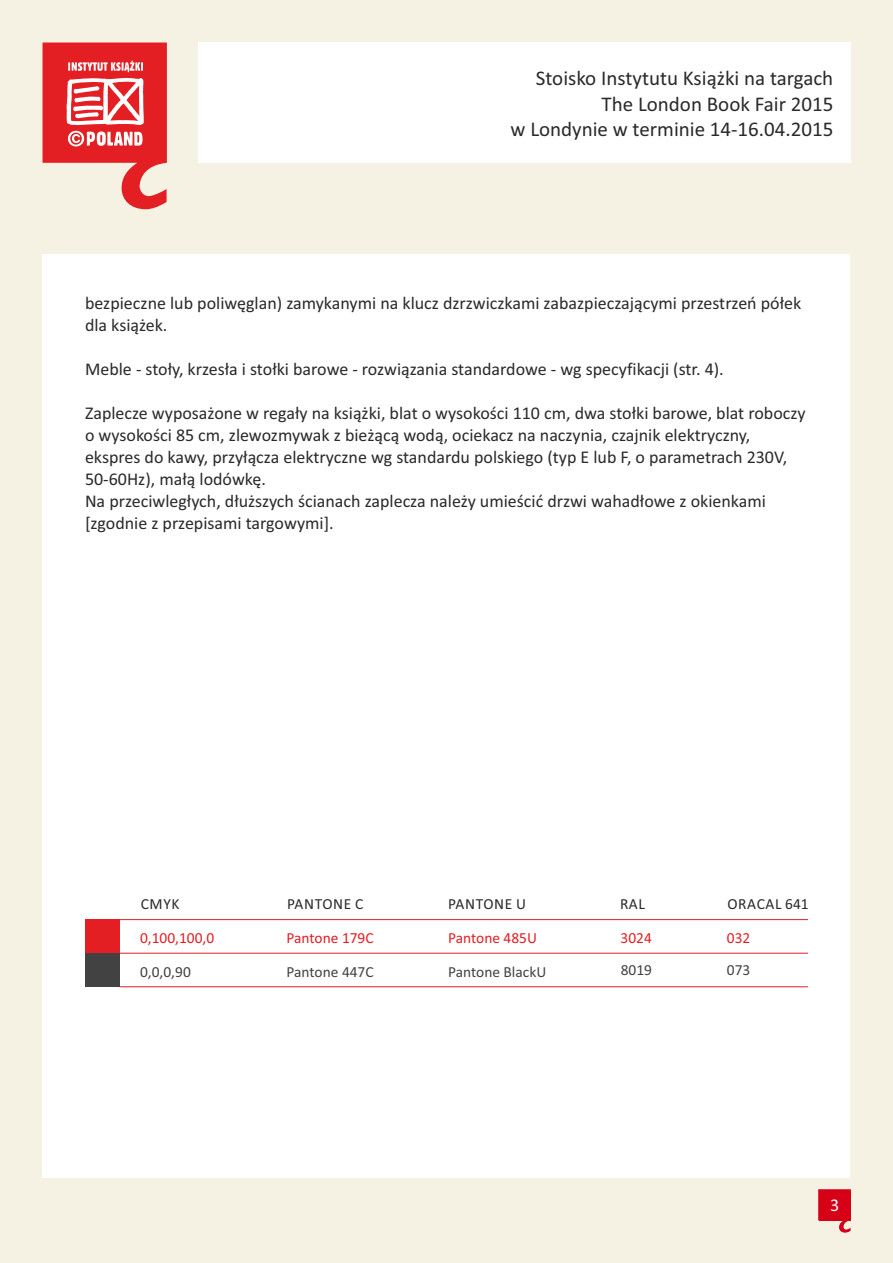
<style>
.page{position:relative;width:893px;height:1263px;background:#f5f2e3}
.page>*{position:absolute;margin:0;border:0;box-sizing:border-box;transform-origin:0 0}
.t1{font:21px/25.7px "Calibri";color:#2b2929;text-align:right}
.t2{font:18px/21.9px "Calibri";color:#2b2929}
.t3{font:18px "Calibri";color:#fff}
.t4{font:15.45px "Calibri";color:#e31f24}
.t5{font:15.45px "Calibri";color:#424242}
.t6{font:15.45px "Calibri";letter-spacing:.04em;color:#2b2929}
</style>
<div class="page">
<div style="left:198px;top:43px;width:652px;height:120px;background:#fff"></div>
<img style="left:819px;top:1220px;width:31px;height:12px">
<div style="left:819px;top:1190px;width:31px;height:30px;background:#d60017"></div>
<svg style="left:43px;top:43px;width:124px;height:166px"></svg>
<div style="left:43px;top:254px;width:807px;height:924px;background:#fff"></div>
<hr style="left:112px;top:919px;width:696px;height:1px;background:#e31f24">
<hr style="left:119px;top:953px;width:689px;height:1px;background:#e31f24">
<hr style="left:119px;top:986px;width:689px;height:1px;background:#e31f24">
<div style="left:85px;top:919px;width:34px;height:34px;background:#e31f24"></div>
<div style="left:85px;top:953px;width:34px;height:34px;background:#424242"></div>
<p class="t1" style="left:511px;top:67px;width:324px">Stoisko Instytutu Książki na targach<br>The London Book Fair 2015<br>w Londynie w terminie 14‐16.04.2015</p>
<p class="t2" style="left:85px;top:293px;width:718px">bezpieczne lub poliwęglan) zamykanymi na klucz dzrzwiczkami zabazpieczającymi przestrzeń półek dla książek.</p>
<p class="t2" style="left:85px;top:359px;width:640px">Meble ‐ stoły, krzesła i stołki barowe ‐ rozwiązania standardowe ‐ wg specyfikacji (str. 4).</p>
<p class="t2" style="left:85px;top:403px;width:722px">Zaplecze wyposażone w regały na książki, blat o wysokości 110 cm, dwa stołki barowe, blat roboczy o wysokości 85 cm, zlewozmywak z bieżącą wodą, ociekacz na naczynia, czajnik elektryczny, ekspres do kawy, przyłącza elektryczne wg standardu polskiego (typ E lub F, o parametrach 230V, 50‐60Hz), małą lodówkę.<br>Na przeciwległych, dłuższych ścianach zaplecza należy umieścić drzwi wahadłowe z okienkami [zgodnie z przepisami targowymi].</p>
<p class="t6" style="left:141px;top:897px;width:40px">CMYK</p>
<p class="t4" style="left:140px;top:931px;width:76px">0,100,100,0</p>
<p class="t5" style="left:140px;top:965px;width:52px">0,0,0,90</p>
<p class="t6" style="left:287px;top:897px;width:78px">PANTONE C</p>
<p class="t4" style="left:287px;top:931px;width:89px">Pantone 179C</p>
<p class="t5" style="left:287px;top:965px;width:89px">Pantone 447C</p>
<p class="t6" style="left:448px;top:897px;width:79px">PANTONE U</p>
<p class="t4" style="left:448px;top:931px;width:90px">Pantone 485U</p>
<p class="t5" style="left:448px;top:965px;width:100px">Pantone BlackU</p>
<p class="t6" style="left:620px;top:897px;width:26px">RAL</p>
<p class="t4" style="left:620px;top:931px;width:33px">3024</p>
<p class="t5" style="left:621px;top:963px;width:33px">8019</p>
<p class="t6" style="left:727px;top:897px;width:83px">ORACAL 641</p>
<p class="t4" style="left:727px;top:931px;width:25px">032</p>
<p class="t5" style="left:727px;top:963px;width:25px">073</p>
<p class="t3" style="left:830px;top:1197px;width:11px">3</p>
</div>
